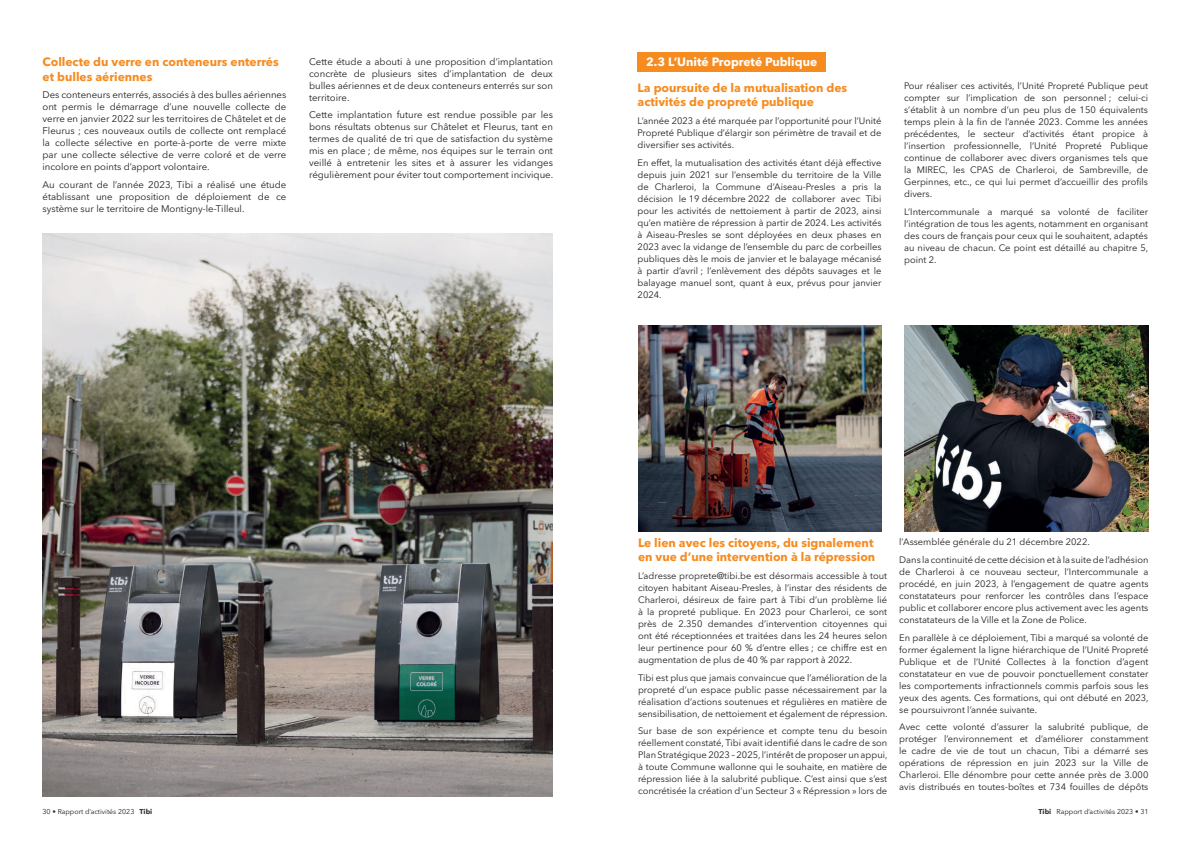
<style>
.page{position:relative;width:1191px;height:842px;background:#fff}
.page>*{position:absolute;margin:0;border:0;box-sizing:border-box;transform-origin:0 0}
.t1{font:700 12px/14.4px "Avenir Next LT Pro";color:#f68b1f}
.t2{font:700 12px "Avenir Next LT Pro";color:#fff}
.t3{font:9.6px/12px "Avenir Next LT Pro";color:#231f20;text-align:justify}
.t4{font:9.3px/12px "Avenir Next LT Pro";color:#231f20;text-align:justify}
.t5{font:7px "Avenir Next LT Pro";color:#231f20}
.s1{color:#2e2d31}
.s2{font-weight:700;color:#2e2d31}
</style>
<div class="page">
<div style="left:637px;top:53px;width:188px;height:19px;background:#f68b1f"></div>
<img style="left:638px;top:325px;width:244px;height:207px">
<img style="left:904px;top:325px;width:244px;height:207px">
<img style="left:43px;top:233px;width:510px;height:564px">
<p class="t1" style="left:43px;top:55px;width:238px">Collecte du verre en conteneurs enterrés et bulles aériennes</p>
<p class="t3" style="left:43px;top:89px;width:245px">Des conteneurs enterrés, associés à des bulles aériennes ont permis le démarrage d’une nouvelle collecte de verre en janvier 2022 sur les territoires de Châtelet et de Fleurus ; ces nouveaux outils de collecte ont remplacé la collecte sélective en porte-à-porte de verre mixte par une collecte sélective de verre coloré et de verre incolore en points d’apport volontaire.</p>
<p class="t3" style="left:43px;top:179px;width:245px">Au courant de l’année 2023, Tibi a réalisé une étude établissant une proposition de déploiement de ce système sur le territoire de Montigny-le-Tilleul.</p>
<p class="t3" style="left:309px;top:55px;width:245px">Cette étude a abouti à une proposition d’implantation concrète de plusieurs sites d’implantation de deux bulles aériennes et de deux conteneurs enterrés sur son territoire.</p>
<p class="t3" style="left:309px;top:109px;width:246px">Cette implantation future est rendue possible par les bons résultats obtenus sur Châtelet et Fleurus, tant en termes de qualité de tri que de satisfaction du système mis en place ; de même, nos équipes sur le terrain ont veillé à entretenir les sites et à assurer les vidanges régulièrement pour éviter tout comportement incivique.</p>
<p class="t2" style="left:646px;top:55px;width:173px">2.3 L’Unité Propreté Publique</p>
<p class="t1" style="left:637px;top:80px;width:211px">La poursuite de la mutualisation des activités de propreté publique</p>
<p class="t4" style="left:637px;top:115px;width:245px">L’année 2023 a été marquée par l’opportunité pour l’Unité Propreté Publique d’élargir son périmètre de travail et de diversifier ses activités.</p>
<p class="t4" style="left:637px;top:156px;width:245px">En effet, la mutualisation des activités étant déjà effective depuis juin 2021 sur l’ensemble du territoire de la Ville de Charleroi, la Commune d’Aiseau-Presles a pris la décision le 19 décembre 2022 de collaborer avec Tibi pour les activités de nettoiement à partir de 2023, ainsi qu’en matière de répression à partir de 2024. Les activités à Aiseau-Presles se sont déployées en deux phases en 2023 avec la vidange de l’ensemble du parc de corbeilles publiques dès le mois de janvier et le balayage mécanisé à partir d’avril ; l’enlèvement des dépôts sauvages et le balayage manuel sont, quant à eux, prévus pour janvier 2024.</p>
<p class="t4" style="left:904px;top:80px;width:245px">Pour réaliser ces activités, l’Unité Propreté Publique peut compter sur l’implication de son personnel ; celui-ci s’établit à un nombre d’un peu plus de 150 équivalents temps plein à la fin de l’année 2023. Comme les années précédentes, le secteur d’activités étant propice à l’insertion professionnelle, l’Unité Propreté Publique continue de collaborer avec divers organismes tels que la MIREC, les CPAS de Charleroi, de Sambreville, de Gerpinnes, etc., ce qui lui permet d’accueillir des profils divers.</p>
<p class="t4" style="left:904px;top:206px;width:246px">L’Intercommunale a marqué sa volonté de faciliter l’intégration de tous les agents, notamment en organisant des cours de français pour ceux qui le souhaitent, adaptés au niveau de chacun. Ce point est détaillé au chapitre 5, point 2.</p>
<p class="t1" style="left:638px;top:535px;width:239px">Le lien avec les citoyens, du signalement en vue d’une intervention à la répression</p>
<p class="t4" style="left:638px;top:570px;width:251px">L’adresse proprete@tibi.be est désormais accessible à tout citoyen habitant Aiseau-Presles, à l’instar des résidents de Charleroi, désireux de faire part à Tibi d’un problème lié à la propreté publique. En 2023 pour Charleroi, ce sont près de 2.350 demandes d’intervention citoyennes qui ont été réceptionnées et traitées dans les 24 heures selon leur pertinence pour 60 % d’entre elles ; ce chiffre est en augmentation de plus de 40 % par rapport à 2022.</p>
<p class="t4" style="left:638px;top:671px;width:251px">Tibi est plus que jamais convaincue que l’amélioration de la propreté d’un espace public passe nécessairement par la réalisation d’actions soutenues et régulières en matière de sensibilisation, de nettoiement et également de répression.</p>
<p class="t4" style="left:638px;top:725px;width:251px">Sur base de son expérience et compte tenu du besoin réellement constaté, Tibi avait identifié dans le cadre de son Plan Stratégique 2023 – 2025, l’intérêt de proposer un appui, à toute Commune wallonne qui le souhaite, en matière de répression liée à la salubrité publique. C’est ainsi que s’est concrétisée la création d’un Secteur 3 « Répression » lors de</p>
<p class="t4" style="left:899px;top:533px;width:251px;line-height:17.7px">l’Assemblée générale du 21 décembre 2022.<br>Dans la continuité de cette décision et à la suite de l’adhésion</p>
<p class="t4" style="left:899px;top:566px;width:251px">de Charleroi à ce nouveau secteur, l’Intercommunale a procédé, en juin 2023, à l’engagement de quatre agents constatateurs pour renforcer les contrôles dans l’espace public et collaborer encore plus activement avec les agents constatateurs de la Ville et la Zone de Police.</p>
<p class="t4" style="left:899px;top:632px;width:251px">En parallèle à ce déploiement, Tibi a marqué sa volonté de former également la ligne hiérarchique de l’Unité Propreté Publique et de l’Unité Collectes à la fonction d’agent constatateur en vue de pouvoir ponctuellement constater les comportements infractionnels commis parfois sous les yeux des agents. Ces formations, qui ont débuté en 2023, se poursuivront l’année suivante.</p>
<p class="t4" style="left:899px;top:721px;width:251px">Avec cette volonté d’assurer la salubrité publique, de protéger l’environnement et d’améliorer constamment le cadre de vie de tout un chacun, Tibi a démarré ses opérations de répression en juin 2023 sur la Ville de Charleroi. Elle dénombre pour cette année près de 3.000 avis distribués en toutes-boîtes et 734 fouilles de dépôts</p>
<p class="t5" style="left:43px;top:807px;width:111px">30 <span class="s1">•</span> Rapport d’activités 2023 <span class="s2">Tibi</span></p>
<p class="t5" style="left:1038px;top:807px;width:111px"><span class="s2">Tibi</span> Rapport d’activités 2023 <span class="s1">•</span> 31</p>
</div>
